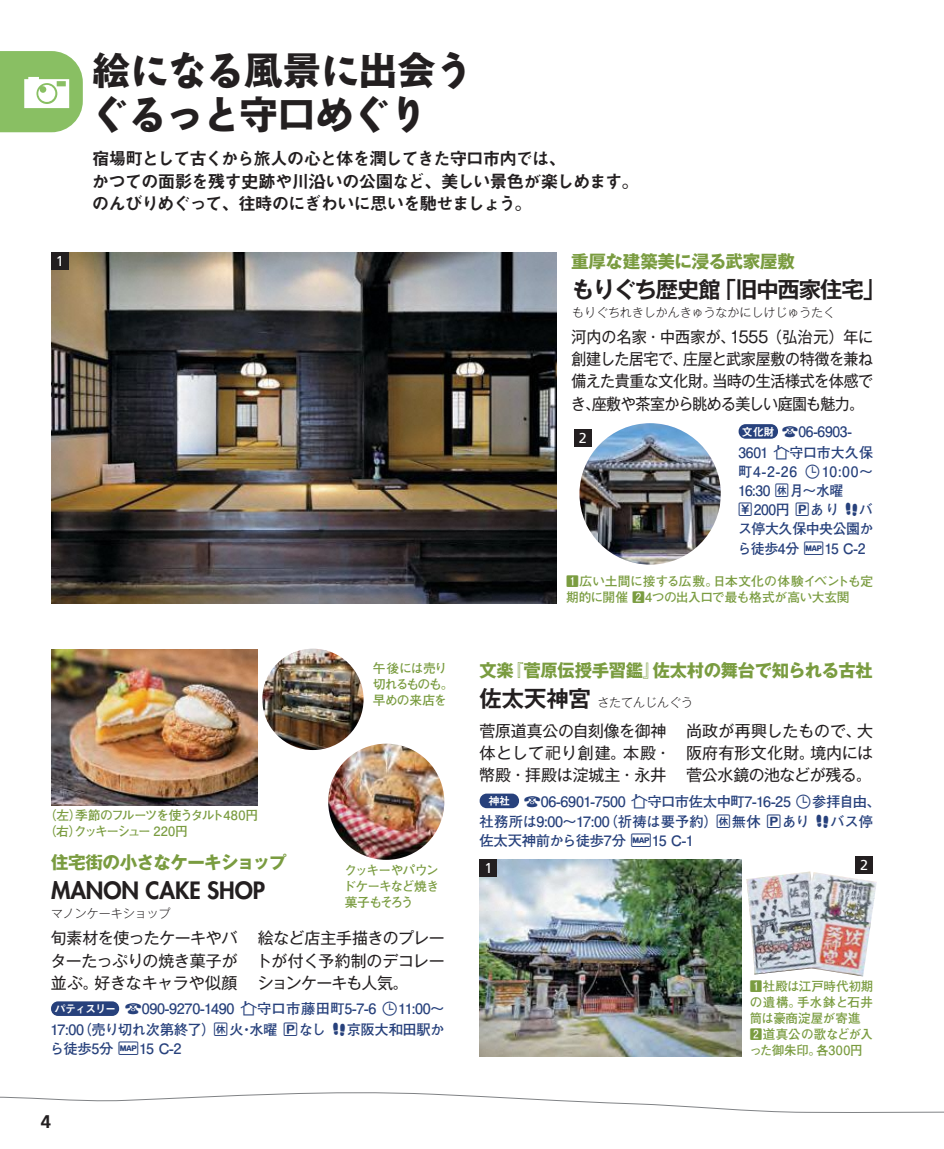
<style>
.page{position:relative;width:944px;height:1149px;background:#fff}
.page>*{position:absolute;margin:0;border:0;box-sizing:border-box;transform-origin:0 0}
.t1{font:700 38.25px "Gothic MB101 Pro";color:#231f20}
.t2{font:700 38.25px "Bokutoh N Std";letter-spacing:-.03em;color:#231f20}
.t3{font:800 23.18px "Futura";letter-spacing:-.005em;color:#231f20}
.t4{font:700 22.28px "Gothic MB101 Pro De";letter-spacing:-.05em;color:#231f20}
.t5{font:700 18.22px "Frutiger";color:#231f20}
.t6{font:17.55px/22.3px "Midashi Go Pro MB31";letter-spacing:-.065em;color:#231f20}
.t7{font:700 17.55px "Gothic MB101 Pro";letter-spacing:-.025em;color:#7a9c40}
.t8{font:15.97px/22.3px "Gothic MB101 Pro";letter-spacing:-.025em;color:#231f20;text-align:justify}
.t9{font:15.97px/22.3px "Gothic MB101 Pro";letter-spacing:-.025em;color:#231f20;text-align:justify;scale:.94 1}
.t10{font:15.97px/22.3px "Gothic MB101 Pro";letter-spacing:-.005em;color:#231f20}
.t11{font:700 14.4px/19.1px "Futo Go B101 Pro";letter-spacing:-.02em;color:#27417c}
.t12{font:14.4px "Frutiger";color:#fff}
.t13{font:700 12.83px/16px "Futo Go B101 Pro";letter-spacing:-.035em;color:#7a9c40}
.t14{font:700 12.83px/16px "Futo Go B101 Pro";color:#7a9c40}
.t15{font:700 12.83px/16px "Futo Go B101 Pro";letter-spacing:-.11em;color:#7a9c40}
.t16{font:700 12.83px/16px "Futo Go B101 Pro";letter-spacing:-.07em;color:#7a9c40}
.t17{font:300 11.92px "Gothic MB101 Pro";color:#231f20}
.s1{font-family:"Bokutoh N Std"}
.s2{font-family:"Gothic MB101 Pro"}
.s3{font-family:"Midashi Go Pro MB31";font-weight:400;font-size:11.25px;color:#fff}
.s4{font-family:"co Trip";font-weight:400}
.s5{font-family:"Gothic MB101 Pro De";font-weight:700;font-size:22.28px}
</style>
<div class="page">
<svg style="left:0;top:1092px;width:944px;height:20px"></svg>
<svg style="left:0;top:51px;width:83px;height:81px"></svg>
<div style="left:739px;top:424px;width:39px;height:14px;background:#27417c;border-radius:7px"></div>
<img style="left:51px;top:252px;width:505px;height:351px">
<img style="left:51px;top:649px;width:207px;height:155px">
<img style="left:480px;top:859px;width:262px;height:197px">
<img style="left:746px;top:871px;width:131px;height:105px">
<img style="left:579px;top:423px;width:142px;height:141px;border-radius:71px">
<img style="left:262px;top:648px;width:102px;height:101px;border-radius:51px">
<img style="left:328px;top:743px;width:116px;height:116px;border-radius:58px">
<div style="left:51px;top:252px;width:18px;height:17px;background:#231f20"></div>
<div style="left:574px;top:429px;width:18px;height:17px;background:#231f20"></div>
<div style="left:480px;top:858px;width:17px;height:18px;background:#231f20"></div>
<div style="left:855px;top:855px;width:18px;height:18px;background:#231f20"></div>
<div style="left:480px;top:793px;width:39px;height:15px;background:#27417c;border-radius:7px"></div>
<div style="left:51px;top:1001px;width:68px;height:14px;background:#27417c;border-radius:7px"></div>
<h1 class="t1" style="left:92px;top:38px;width:383px">絵<span class="s1">になる</span>風景<span class="s1">に</span>出会<span class="s1">う</span></h1>
<h1 class="t2" style="left:91px;top:87px;width:338px">ぐるっと<span class="s2">守口</span>めぐり</h1>
<p class="t12" style="left:56px;top:252px;width:9px">1</p>
<p class="t6" style="left:92px;top:145px;width:549px">宿場町として古くから旅人の心と体を潤してきた守口市内では、<br>かつての面影を残す史跡や川沿いの公園など、美しい景色が楽しめます。のんびりめぐって、往時のにぎわいに思いを馳せましょう。</p>
<p class="t7" style="left:571px;top:246px;width:225px">重厚な建築美に浸る武家屋敷</p>
<h3 class="t4" style="left:572px;top:270px;width:315px">もりぐち歴史館「旧中西家住宅」</h3>
<p class="t17" style="left:572px;top:302px;width:265px">もりぐちれきしかんきゅうなかにしけじゅうたく</p>
<p class="t9" style="left:571px;top:323px;width:323px">河内の名家・中西家が、1555（弘治元）年に創建した居宅で、庄屋と武家屋敷の特徴を兼ね備えた貴重な文化財。当時の生活様式を体感でき、座敷や茶室から眺める美しい庭園も魅力。</p>
<p class="t12" style="left:579px;top:429px;width:9px">2</p>
<p class="t11" style="left:738px;top:419px;width:136px;line-height:20.7px"><span class="s3">文化財</span> <span class="s4">0</span>06-6903-<br>3601 <span class="s4">4</span>守口市大久保</p>
<p class="t11" style="left:738px;top:460px;width:137px">町4-2-26 <span class="s4">1</span>10:00〜<br>16:30 <span class="s4">2</span>月～水曜<br><span class="s4">3</span>200円 <span class="s4">W</span>あり <span class="s4">9</span>バス停大久保中央公園から徒歩4分 <span class="s4">E</span>15 C-2</p>
<p class="t13" style="left:566px;top:571px;width:308px">1広い土間に接する広敷。日本文化の体験イベントも定期的に開催 24つの出入口で最も格式が高い大玄関</p>
<p class="t15" style="left:44px;top:805px;width:216px">（左）季節のフルーツを使うタルト480円（右）クッキーシュー 220円</p>
<p class="t7" style="left:51px;top:847px;width:237px">住宅街の小さなケーキショップ</p>
<h2 class="t3" style="left:51px;top:875px;width:216px">MANON CAKE SHOP</h2>
<p class="t17" style="left:51px;top:903px;width:121px">マノンケーキショップ</p>
<p class="t16" style="left:373px;top:658px;width:82px">午後には売り切れるものも。早めの来店を</p>
<p class="t13" style="left:344px;top:860px;width:97px;text-align:justify">クッキーやパウンドケーキなど焼き菓子もそろう</p>
<p class="t8" style="left:256px;top:924px;width:190px">絵など店主手描きのプレートが付く予約制のデコレーションケーキも人気。</p>
<p class="t8" style="left:50px;top:924px;width:189px">旬素材を使ったケーキやバターたっぷりの焼き菓子が並ぶ。好きなキャラや似顔</p>
<p class="t11" style="left:51px;top:996px;width:396px;line-height:20.7px"><span class="s3">パティスリー</span> <span class="s4">0</span>090-9270-1490 <span class="s4">4</span>守口市藤田町5-7-6 <span class="s4">1</span>11:00〜<br>17:00（売り切れ次第終了）<span class="s4">2</span>火・水曜 <span class="s4">W</span>なし <span class="s4">9</span>京阪大和田駅か</p>
<p class="t11" style="left:50px;top:1037px;width:133px">ら徒歩5分 <span class="s4">E</span>15 C-2</p>
<p class="t5" style="left:41px;top:1110px;width:12px">4</p>
<p class="t7" style="left:480px;top:655px;width:395px">文楽『菅原伝授手習鑑』佐太村の舞台で知られる古社</p>
<p class="t17" style="left:480px;top:692px;width:215px"><span class="s5">佐太天神宮</span>さたてんじんぐう</p>
<p class="t8" style="left:686px;top:717px;width:189px">尚政が再興したもので、大阪府有形文化財。境内には菅公水鏡の池などが残る。</p>
<p class="t10" style="left:479px;top:717px;width:193px">菅原道真公の自刻像を御神体として祀り創建。本殿・幣殿・拝殿は淀城主・永井</p>
<p class="t11" style="left:480px;top:788px;width:403px;line-height:20.7px;text-indent:9px"><span class="s3">神社</span> <span class="s4">0</span>06-6901-7500 <span class="s4">4</span>守口市佐太中町7-16-25 <span class="s4">1</span>参拝自由、社務所は9:00〜17:00（祈祷は要予約）<span class="s4">2</span>無休 <span class="s4">W</span>あり <span class="s4">9</span>バス停</p>
<p class="t11" style="left:480px;top:829px;width:216px">佐太天神前から徒歩7分 <span class="s4">E</span>15 C-1</p>
<p class="t12" style="left:484px;top:859px;width:9px">1</p>
<p class="t12" style="left:860px;top:856px;width:9px">2</p>
<p class="t14" style="left:749px;top:976px;width:125px">1社殿は江戸時代初期の遺構。手水鉢と石井筒は豪商淀屋が寄進<br>2道真公の歌などが入った御朱印。各300円</p>
</div>
